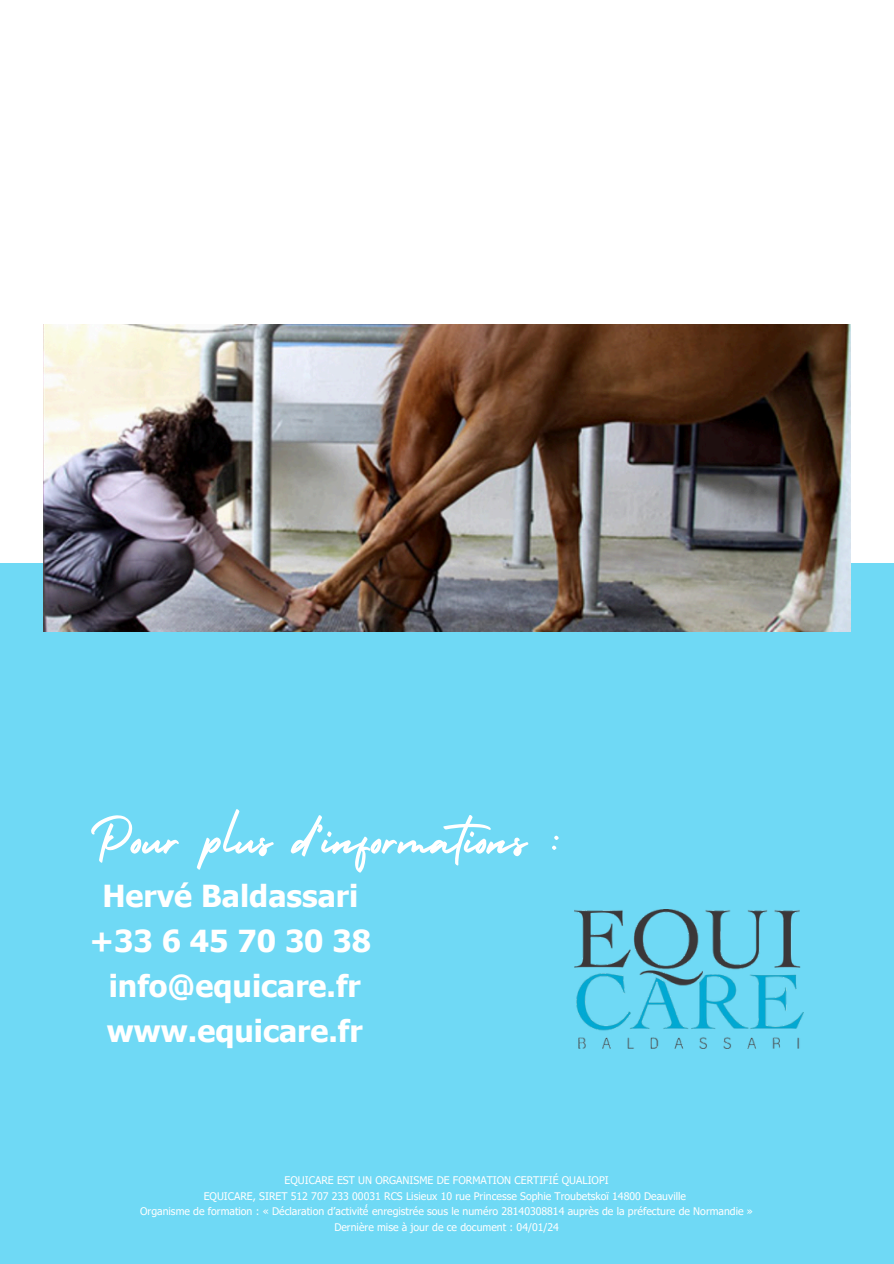
<style>
.page{position:relative;width:894px;height:1264px;background:#fff}
.page>*{position:absolute;margin:0;border:0;box-sizing:border-box;transform-origin:0 0}
.t1{font:61.5px "Holiday";color:#fff}
.t2{font:700 30.3px/45px "Tahoma";color:#fff;text-align:center}
.t3{font:10.5px "Tahoma";color:#fff}
</style>
<div class="page">
<div style="left:0;top:563px;width:893px;height:700px;background:#6fd9f5"></div>
<img style="left:574px;top:909px;width:229px;height:139px">
<img style="left:43px;top:324px;width:807px;height:307px">
<p class="t1" style="left:89px;top:792px;width:472px">Pour plus d’informations :</p>
<h2 class="t2" style="left:89px;top:872px;width:283px">Hervé Baldassari +33 6 45 70 30 38 info@equicare.fr www.equicare.fr</h2>
<p class="t3" style="left:284px;top:1173px;width:325px">EQUICARE EST UN ORGANISME DE FORMATION CERTIFIÉ QUALIOPI</p>
<p class="t3" style="left:204px;top:1189px;width:484px">EQUICARE, SIRET 512 707 233 00031 RCS Lisieux 10 rue Princesse Sophie Troubetskoï 14800 Deauville</p>
<p class="t3" style="left:140px;top:1204px;width:614px">Organisme de formation : « Déclaration d’activité́ enregistrée sous le numéro 28140308814 auprès de la préfecture de Normandie »</p>
<p class="t3" style="left:334px;top:1220px;width:226px">Dernière mise à jour de ce document : 04/01/24</p>
</div>
